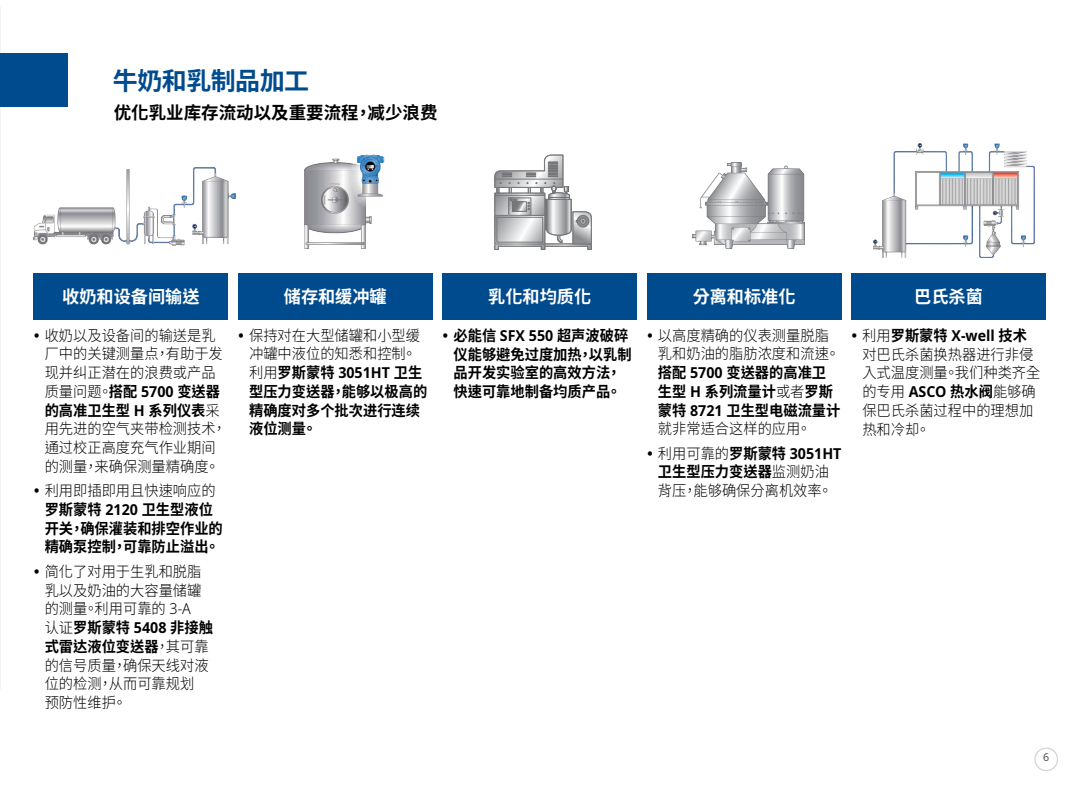
<style>
.page{position:relative;width:1080px;height:810px;background:#fff}
.page>*{position:absolute;margin:0;border:0;box-sizing:border-box;transform-origin:0 0}
.t1{font:700 25px "Noto Sans CJ Ktc";letter-spacing:-.02em;color:#004b8d}
.t2{font:700 17.5px "Noto Sans CJ Ktc";color:#fff}
.t3{font:700 17.5px "Noto Sans CJ Ktc";color:#000}
.t4{font:300 15px/18.8px "Noto Sans CJ Ktc";color:#000;scale:.95 1}
.t5{font:700 15px/18.8px "Noto Sans CJ Ktc";color:#000;scale:.95 1}
.t6{font:700 15px "Noto Sans";color:#000;scale:.95 1}
.t7{font:10.62px "Noto Sans";color:#4d4d4f}
.s1{font-weight:700}
.s2{font-family:"Noto Sans";font-weight:700}
.s3{font-weight:300}
.s4{font-family:"Noto Sans"}
.s5{font-family:"Noto Sans CJ Ktc";font-weight:300}
.s6{font-family:"Noto Sans CJ Ktc"}
</style>
<div class="page">
<img style="left:0;top:13px;width:1px;height:670px">
<div style="left:0;top:54px;width:68px;height:53px;background:#004b8d"></div>
<div style="left:33px;top:273px;width:195px;height:47px;background:#004b8d"></div>
<div style="left:238px;top:273px;width:195px;height:47px;background:#004b8d"></div>
<div style="left:647px;top:273px;width:195px;height:47px;background:#004b8d"></div>
<div style="left:851px;top:273px;width:195px;height:47px;background:#004b8d"></div>
<div style="left:442px;top:273px;width:195px;height:47px;background:#004b8d"></div>
<img style="left:34px;top:168px;width:201px;height:78px">
<img style="left:305px;top:154px;width:80px;height:95px">
<img style="left:692px;top:162px;width:112px;height:87px">
<img style="left:873px;top:144px;width:162px;height:113px">
<svg style="left:494px;top:155px;width:98px;height:95px"></svg>
<div style="left:1034px;top:748px;width:24px;height:23px;border:1px solid #d1d3d4;border-radius:50%"></div>
<h1 class="t1" style="left:113px;top:66px;width:198px">牛奶和乳制品加工</h1>
<p class="t3" style="left:114px;top:103px;width:325px">优化乳业库存流动以及重要流程，减少浪费</p>
<p class="t2" style="left:62px;top:286px;width:139px">收奶和设备间输送</p>
<p class="t2" style="left:284px;top:286px;width:104px">储存和缓冲罐</p>
<p class="t2" style="left:488px;top:286px;width:104px">乳化和均质化</p>
<p class="t2" style="left:693px;top:286px;width:104px">分离和标准化</p>
<p class="t2" style="left:914px;top:287px;width:70px">巴氏杀菌</p>
<p class="t4" style="left:45px;top:326px;width:193px">收奶以及设备间的输送是乳厂中的关键测量点，有助于发现并纠正潜在的浪费或产品质量问题。<span class="s1">搭配</span> <span class="s2">5700</span> <span class="s1">变送器的高准卫生型</span> <span class="s2">H</span> <span class="s1">系列仪表</span>采用先进的空气夹带检测技术，通过校正高度充气作业期间的测量，来确保测量精确度。</p>
<p class="t5" style="left:45px;top:482px;width:189px"><span class="s3">利用即插即用且快速响应的</span>罗斯蒙特 <span class="s4">2120</span> 卫生型液位开关，确保灌装和排空作业的精确泵控制，可靠防止溢出。</p>
<p class="t4" style="left:45px;top:562px;width:179px">简化了对用于生乳和脱脂乳以及奶油的大容量储罐的测量。利用可靠的 <span class="s4">3-A<br></span>认证<span class="s1">罗斯蒙特</span> <span class="s2">5408</span> <span class="s1">非接触式雷达液位变送器</span>，其可靠的信号质量，确保天线对液位的检测，从而可靠规划<br>预防性维护。</p>
<p class="t5" style="left:249px;top:326px;width:189px"><span class="s3">保持对在大型储罐和小型缓冲罐中液位的知悉和控制。利用</span>罗斯蒙特 <span class="s4">3051HT</span> 卫生型压力变送器，能够以极高的精确度对多个批次进行连续液位测量。</p>
<p class="t5" style="left:454px;top:326px;width:189px">必能信 <span class="s4">SFX 550</span> 超声波破碎仪能够避免过度加热，以乳制品开发实验室的高效方法，快速可靠地制备均质产品。</p>
<p class="t4" style="left:658px;top:326px;width:194px">以高度精确的仪表测量脱脂乳和奶油的脂肪浓度和流速。<span class="s1">搭配</span> <span class="s2">5700</span> <span class="s1">变送器的高准卫生型</span> <span class="s2">H</span> <span class="s1">系列流量计</span>或者<span class="s1">罗斯蒙特</span> <span class="s2">8721</span> <span class="s1">卫生型电磁流量计</span>就非常适合这样的应用。</p>
<p class="t6" style="left:658px;top:443px;width:195px"><span class="s5">利用可靠的</span><span class="s6">罗斯蒙特</span> 3051HT</p>
<p class="t4" style="left:658px;top:463px;width:185px"><span class="s1">卫生型压力变送器</span>监测奶油背压，能够确保分离机效率。</p>
<p class="t4" style="left:862px;top:326px;width:189px">利用<span class="s1">罗斯蒙特</span> <span class="s2">X-well</span> <span class="s1">技术</span>对巴氏杀菌换热器进行非侵入式温度测量。我们种类齐全的专用 <span class="s2">ASCO</span> <span class="s1">热水阀</span>能够确保巴氏杀菌过程中的理想加热和冷却。</p>
<p class="t7" style="left:1043px;top:750px;width:8px">6</p>
</div>
